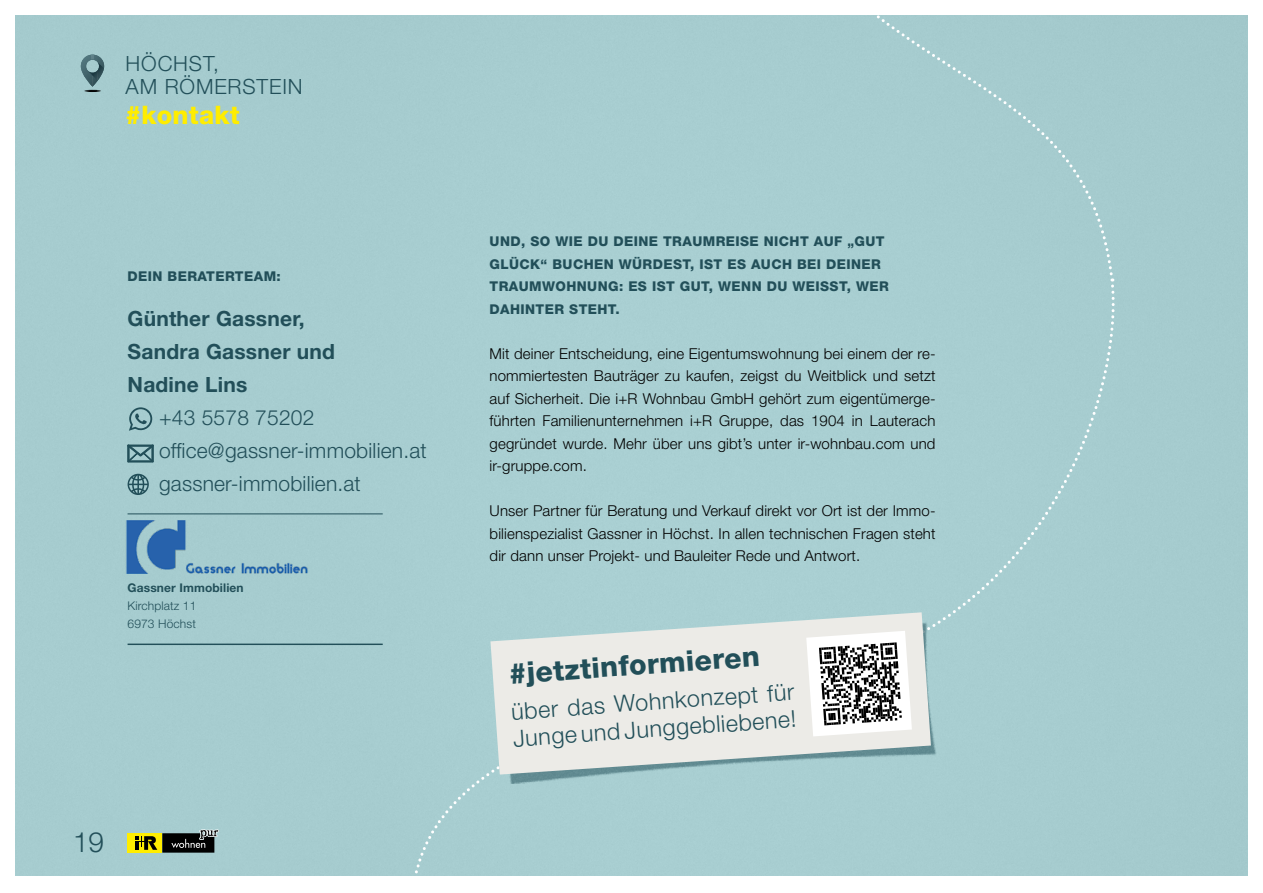
<style>
.page{position:relative;width:1263px;height:893px;background:#fff}
.page>*{position:absolute;margin:0;border:0;box-sizing:border-box;transform-origin:0 0}
.t1{font:800 28.5px "Helvetica Neue LT Std";color:#224f59}
.Seitenzahl{font:300 27.9px "Helvetica Neue LT Std";color:#224f59}
.h2fett{font:800 25.5px "Helvetica Neue LT Std";letter-spacing:.01em;color:#ffed00}
.t2{font:300 23.25px/27px "Helvetica Neue LT Std";color:#224f59}
.aufzählung_big{font:300 21px "Helvetica Neue LT Std";letter-spacing:.01em;color:#224f59}
.aufzählung_big-2{font:700 21px "Helvetica Neue LT Std";letter-spacing:.01em;color:#224f59}
.h1_dünn{font:300 21px "Helvetica Neue LT Std";letter-spacing:.04em;color:#224f59}
.copytext{font:300 15px/22.5px "Helvetica Neue LT Std";letter-spacing:.01em;color:#000;text-align:justify}
.Einleitungstext{font:800 13.5px/22.5px "Helvetica Neue LT Std";letter-spacing:.03em;color:#224f59}
.aufzählung_big-3{font:800 13.5px "Helvetica Neue LT Std";letter-spacing:.03em;color:#224f59}
.copytext-2{font:300 12px "Helvetica Neue LT Std";letter-spacing:.01em;color:#224f59}
.copytext-3{font:700 12px "Helvetica Neue LT Std";letter-spacing:.01em;color:#224f59}
</style>
<div class="page">
<div style="left:16px;top:16px;width:1231px;height:859px;background:#a7cdd0"></div>
<div style="left:128px;top:833px;width:34px;height:20px;background:#ffed00"></div>
<svg style="left:135px;top:829px;width:84px;height:24px"></svg>
<hr style="left:128px;top:644px;width:255px;height:1px;background:#224f59">
<hr style="left:128px;top:514px;width:255px;height:1px;background:#224f59">
<svg style="left:81px;top:55px;width:24px;height:37px"></svg>
<div style="left:793px;top:15px;width:322px;height:265px;background:#a6cccf"></div>
<div style="left:808px;top:283px;width:313px;height:393px;background:#a8ced1"></div>
<div style="left:385px;top:671px;width:421px;height:205px;background:#a8ced1"></div>
<svg style="left:127px;top:444px;width:27px;height:18px"></svg>
<svg style="left:129px;top:407px;width:23px;height:24px"></svg>
<svg style="left:128px;top:474px;width:21px;height:21px"></svg>
<div style="left:501px;top:622px;width:435px;height:162px;background:#224f59;opacity:.57"></div>
<svg style="left:490px;top:612px;width:441px;height:163px;background:#d9e1df"></svg>
<svg style="left:806px;top:631px;width:106px;height:105px"></svg>
<img style="left:120px;top:520px;width:198px;height:54px">
<p class="h1_dünn" style="left:126px;top:51px;width:95px">HÖCHST,</p>
<p class="h1_dünn" style="left:126px;top:73px;width:178px">AM RÖMERSTEIN</p>
<p class="h2fett" style="left:125px;top:100px;width:116px">#kontakt</p>
<p class="aufzählung_big-3" style="left:128px;top:268px;width:155px">DEIN BERATERTEAM:</p>
<p class="aufzählung_big-2" style="left:128px;top:305px;width:179px">Günther Gassner,</p>
<p class="aufzählung_big-2" style="left:128px;top:338px;width:209px">Sandra Gassner und</p>
<p class="aufzählung_big-2" style="left:128px;top:371px;width:121px">Nadine Lins</p>
<p class="aufzählung_big" style="left:159px;top:404px;width:157px">+43 5578 75202</p>
<p class="aufzählung_big" style="left:159px;top:437px;width:269px">office@gassner-immobilien.at</p>
<p class="aufzählung_big" style="left:159px;top:470px;width:203px">gassner-immobilien.at</p>
<p class="copytext-3" style="left:128px;top:580px;width:118px">Gassner Immobilien</p>
<p class="copytext-2" style="left:128px;top:598px;width:70px">Kirchplatz 11</p>
<p class="copytext-2" style="left:128px;top:616px;width:70px">6973 Höchst</p>
<p class="Seitenzahl" style="left:73px;top:825px;width:33px">19</p>
<p class="Einleitungstext" style="left:490px;top:230px;width:401px">UND, SO WIE DU DEINE TRAUMREISE NICHT AUF „GUT GLÜCK“ BUCHEN WÜRDEST, IST ES AUCH BEI DEINER TRAUMWOHNUNG: ES IST GUT, WENN DU WEISST, WER DAHINTER STEHT.</p>
<p class="copytext" style="left:490px;top:342px;width:447px">Mit deiner Entscheidung, eine Eigentumswohnung bei einem der re&shy;nommiertesten Bauträger zu kaufen, zeigst du Weitblick und setzt auf Sicherheit. Die i+R Wohnbau GmbH gehört zum eigentümerge&shy;führten Familienunternehmen i+R Gruppe, das 1904 in Lauterach gegründet wurde. Mehr über uns gibt’s unter ir-wohnbau.com und ir-gruppe.com.</p>
<p class="copytext" style="left:490px;top:499px;width:447px">Unser Partner für Beratung und Verkauf direkt vor Ort ist der Immo&shy;bilienspezialist Gassner in Höchst. In allen technischen Fragen steht dir dann unser Projekt- und Bauleiter Rede und Antwort.</p>
<p class="t1" style="left:507px;top:657px;width:253px;rotate:-4deg">#jetztinformieren</p>
<p class="t2" style="left:510px;top:697px;width:285px;rotate:-4deg">über das Wohnkonzept für<br>Junge und Junggebliebene!</p>
</div>
